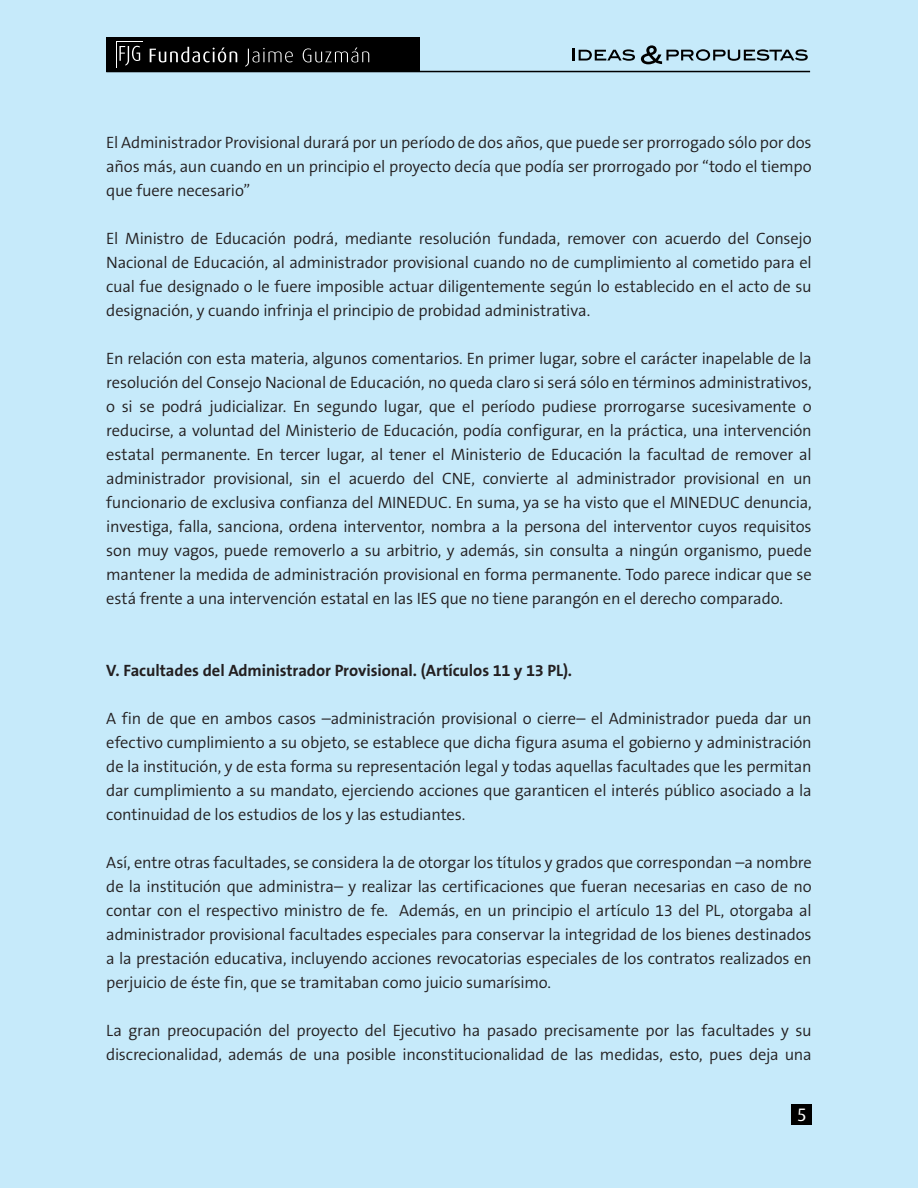
<style>
.page{position:relative;width:918px;height:1188px;background:#c6eafa}
.page>*{position:absolute;margin:0;border:0;box-sizing:border-box;transform-origin:0 0}
.t1{font:18px "Dax";color:#fff}
.t2{font:300 16.5px/24px "The Sans B4";letter-spacing:-.01em;color:#231f20;text-align:justify}
.t3{font:700 16.5px "The Sans B7";letter-spacing:-.005em;color:#231f20}
</style>
<div class="page">
<svg style="left:573px;top:48px;width:62px;height:13px"></svg>
<svg style="left:641px;top:45px;width:167px;height:19px"></svg>
<hr style="left:106px;top:71px;width:704px;height:1px;background:#000">
<div style="left:106px;top:37px;width:313px;height:35px;background:#000"></div>
<svg style="left:116px;top:41px;width:27px;height:27px"></svg>
<div style="left:117px;top:42px;width:26px;height:25px;background:#000"></div>
<svg style="left:119px;top:46px;width:21px;height:20px"></svg>
<svg style="left:150px;top:47px;width:219px;height:20px"></svg>
<div style="left:792px;top:1104px;width:20px;height:20px;background:#000"></div>
<p class="t2" style="left:106px;top:131px;width:707px">El Administrador Provisional durará por un período de dos años, que puede ser prorrogado sólo por dos años más, aun cuando en un principio el proyecto decía que podía ser prorrogado por “todo el tiempo que fuere necesario”</p>
<p class="t2" style="left:106px;top:227px;width:707px">El Ministro de Educación podrá, mediante resolución fundada, remover con acuerdo del Consejo Nacional de Educación, al administrador provisional cuando no de cumplimiento al cometido para el cual fue designado o le fuere imposible actuar diligentemente según lo establecido en el acto de su designación, y cuando infrinja el principio de probidad administrativa.</p>
<p class="t2" style="left:106px;top:347px;width:707px">En relación con esta materia, algunos comentarios. En primer lugar, sobre el carácter inapelable de la resolución del Consejo Nacional de Educación, no queda claro si será sólo en términos administrativos, o si se podrá judicializar. En segundo lugar, que el período pudiese prorrogarse sucesivamente o reducirse, a voluntad del Ministerio de Educación, podía configurar, en la práctica, una intervención estatal permanente. En tercer lugar, al tener el Ministerio de Educación la facultad de remover al administrador provisional, sin el acuerdo del CNE, convierte al administrador provisional en un funcionario de exclusiva confianza del MINEDUC. En suma, ya se ha visto que el MINEDUC denuncia, investiga, falla, sanciona, ordena interventor, nombra a la persona del interventor cuyos requisitos son muy vagos, puede removerlo a su arbitrio, y además, sin consulta a ningún organismo, puede mantener la medida de administración provisional en forma permanente. Todo parece indicar que se está frente a una intervención estatal en las IES que no tiene parangón en el derecho comparado.</p>
<p class="t3" style="left:106px;top:662px;width:467px">V. Facultades del Administrador Provisional. (Artículos 11 y 13 PL).</p>
<p class="t2" style="left:106px;top:707px;width:707px">A fin de que en ambos casos –administración provisional o cierre– el Administrador pueda dar un efectivo cumplimiento a su objeto, se establece que dicha figura asuma el gobierno y administración de la institución, y de esta forma su representación legal y todas aquellas facultades que les permitan dar cumplimiento a su mandato, ejerciendo acciones que garanticen el interés público asociado a la continuidad de los estudios de los y las estudiantes.</p>
<p class="t2" style="left:106px;top:851px;width:707px">Así, entre otras facultades, se considera la de otorgar los títulos y grados que correspondan –a nombre de la institución que administra– y realizar las certificaciones que fueran necesarias en caso de no contar con el respectivo ministro de fe. Además, en un principio el artículo 13 del PL, otorgaba al administrador provisional facultades especiales para conservar la integridad de los bienes destinados a la prestación educativa, incluyendo acciones revocatorias especiales de los contratos realizados en perjuicio de éste fin, que se tramitaban como juicio sumarísimo.</p>
<p class="t2" style="left:106px;top:1019px;width:707px">La gran preocupación del proyecto del Ejecutivo ha pasado precisamente por las facultades y su discrecionalidad, además de una posible inconstitucionalidad de las medidas, esto, pues deja una</p>
<p class="t1" style="left:797px;top:1104px;width:11px">5</p>
</div>
